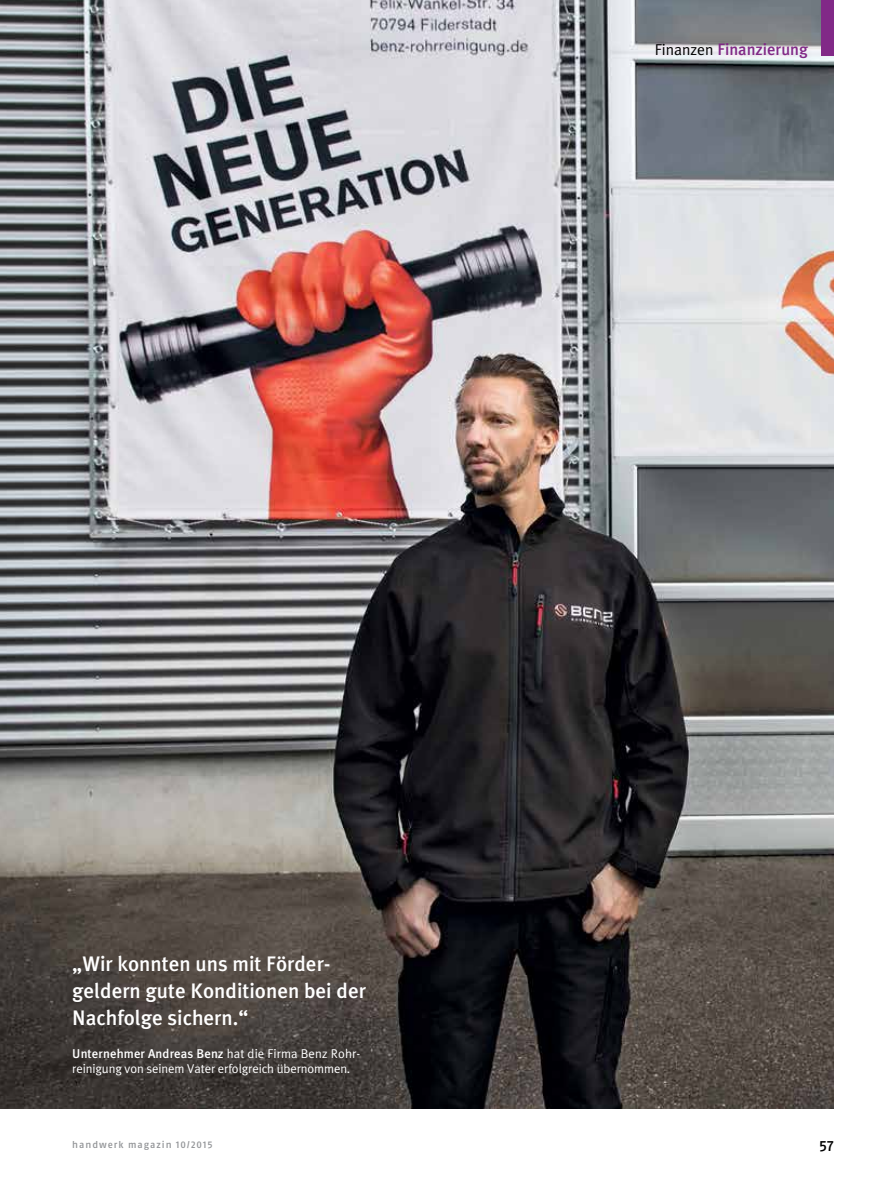
<style>
.page{position:relative;width:893px;height:1191px;background:#fff}
.page>*{position:absolute;margin:0;border:0;box-sizing:border-box;transform-origin:0 0}
.t1{font:500 21px/27px "Meta Plus";color:#fff}
.t2{font:500 16.5px "Meta Plus";color:#812987}
.t3{font:15px "Fago No Med Lf";color:#000}
.t4{font:12.75px "Meta Plus Normal";letter-spacing:-.01em;color:#fff}
.t5{font:500 12.75px "Meta Plus";letter-spacing:.01em;color:#fff}
.t6{font:9.75px "Fago No Med Lf";letter-spacing:.1em;color:#939598}
.s1{font-family:"Meta Plus Normal";font-weight:400;font-size:15.75px;color:#000}
.s2{font-family:"Meta Plus Normal";font-weight:400}
</style>
<div class="page">
<img style="left:0;top:0;width:833px;height:1108px">
<div style="left:821px;top:0;width:12px;height:55px;background:#812987"></div>
<p class="t2" style="left:655px;top:40px;width:155px"><span class="s1">Finanzen</span> Finanzierung</p>
<p class="t1" style="left:72px;top:949px;width:295px">„Wir konnten uns mit Förder&shy;geldern gute Konditionen bei der<br>Nachfolge sichern.“</p>
<p class="t5" style="left:72px;top:1045px;width:288px">Unternehmer Andreas Benz <span class="s2">hat die Firma Benz Rohr-</span></p>
<p class="t4" style="left:72px;top:1061px;width:280px">reinigung von seinem Vater erfolgreich übernommen.</p>
<p class="t6" style="left:72px;top:1139px;width:142px">handwerk magazin 10/2015</p>
<p class="t3" style="left:819px;top:1136px;width:16px">57</p>
</div>
